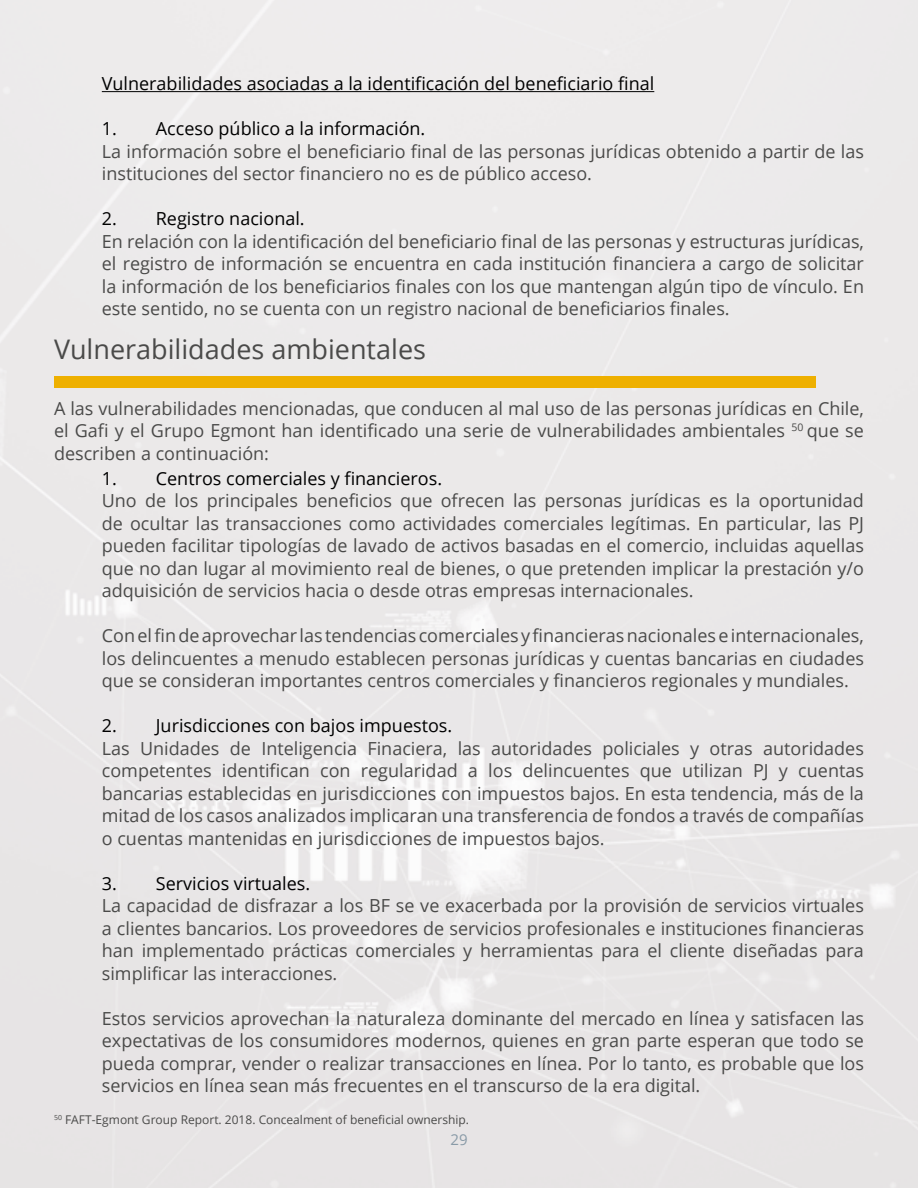
<style>
.page{position:relative;width:918px;height:1188px;background:#eae8e8}
.page>*{position:absolute;margin:0;border:0;box-sizing:border-box;transform-origin:0 0}
.t1{font:27px "Open Sans";color:#4a4a49}
.t2{font:18px/22.5px "Open Sans";color:#4a4a49;text-align:justify}
.t3{font:18px "Open Sans";color:#000}
.t4{font:15px "Open Sans";color:#899aa7}
.t5{font:12px "Open Sans";color:#4a4a49}
</style>
<div class="page">
<hr style="left:102px;top:91px;width:552px;height:1px;background:#000">
<div style="left:54px;top:377px;width:762px;height:11px;background:#eeb000"></div>
<p class="t3" style="left:102px;top:71px;width:554px">Vulnerabilidades asociadas a la identificación del beneficiario final</p>
<p class="t3" style="left:102px;top:116px;width:325px">1. Acceso público a la información.</p>
<p class="t2" style="left:102px;top:140px;width:764px">La información sobre el beneficiario final de las personas jurídicas obtenido a partir de las instituciones del sector financiero no es de público acceso.</p>
<p class="t3" style="left:102px;top:206px;width:204px">2. Registro nacional.</p>
<p class="t2" style="left:102px;top:230px;width:764px">En relación con la identificación del beneficiario final de las personas y estructuras jurídicas, el registro de información se encuentra en cada institución financiera a cargo de solicitar la información de los beneficiarios finales con los que mantengan algún tipo de vínculo. En este sentido, no se cuenta con un registro nacional de beneficiarios finales.</p>
<h1 class="t1" style="left:54px;top:330px;width:374px">Vulnerabilidades ambientales</h1>
<p class="t2" style="left:54px;top:397px;width:812px">A las vulnerabilidades mencionadas, que conducen al mal uso de las personas jurídicas en Chile, el Gafi y el Grupo Egmont han identificado una serie de vulnerabilidades ambientales <sup>50</sup> que se describen a continuación:</p>
<p class="t3" style="left:102px;top:466px;width:342px">1. Centros comerciales y financieros.</p>
<p class="t2" style="left:102px;top:489px;width:764px">Uno de los principales beneficios que ofrecen las personas jurídicas es la oportunidad de ocultar las transacciones como actividades comerciales legítimas. En particular, las PJ pueden facilitar tipologías de lavado de activos basadas en el comercio, incluidas aquellas que no dan lugar al movimiento real de bienes, o que pretenden implicar la prestación y/o adquisición de servicios hacia o desde otras empresas internacionales.</p>
<p class="t2" style="left:102px;top:624px;width:764px">Con el fin de aprovechar las tendencias comerciales y financieras nacionales e internacionales, los delincuentes a menudo establecen personas jurídicas y cuentas bancarias en ciudades que se consideran importantes centros comerciales y financieros regionales y mundiales.</p>
<p class="t3" style="left:102px;top:713px;width:352px">2. Jurisdicciones con bajos impuestos.</p>
<p class="t2" style="left:102px;top:737px;width:764px">Las Unidades de Inteligencia Finaciera, las autoridades policiales y otras autoridades competentes identifican con regularidad a los delincuentes que utilizan PJ y cuentas bancarias establecidas en jurisdicciones con impuestos bajos. En esta tendencia, más de la mitad de los casos analizados implicaran una transferencia de fondos a través de compañías o cuentas mantenidas en jurisdicciones de impuestos bajos.</p>
<p class="t3" style="left:102px;top:871px;width:210px">3. Servicios virtuales.</p>
<p class="t2" style="left:102px;top:894px;width:764px">La capacidad de disfrazar a los BF se ve exacerbada por la provisión de servicios virtuales a clientes bancarios. Los proveedores de servicios profesionales e instituciones financieras han implementado prácticas comerciales y herramientas para el cliente diseñadas para simplificar las interacciones.</p>
<p class="t2" style="left:102px;top:1007px;width:764px">Estos servicios aprovechan la naturaleza dominante del mercado en línea y satisfacen las expectativas de los consumidores modernos, quienes en gran parte esperan que todo se pueda comprar, vender o realizar transacciones en línea. Por lo tanto, es probable que los servicios en línea sean más frecuentes en el transcurso de la era digital.</p>
<p class="t5" style="left:54px;top:1111px;width:417px"><sup>50</sup> FAFT-Egmont Group Report. 2018. Concealment of beneficial ownership.</p>
<p class="t4" style="left:450px;top:1130px;width:19px">29</p>
</div>
